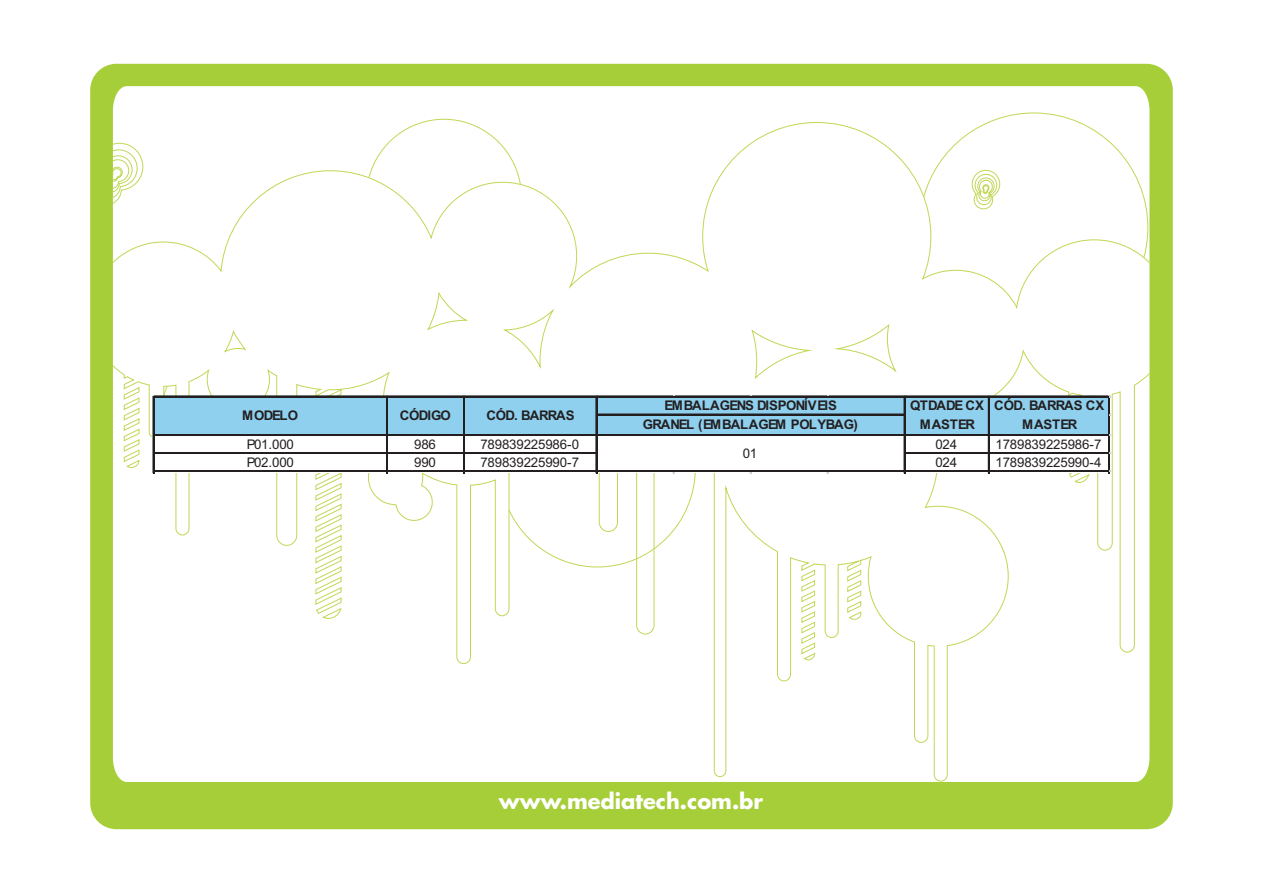
<style>
.page{position:relative;width:1263px;height:893px;background:#fff}
.page>*{position:absolute;margin:0;border:0;box-sizing:border-box;transform-origin:0 0}
.t1{font:700 21px "Futura";color:#fff}
.t2{font:13.35px "Arial";letter-spacing:-.015em;color:#231f20}
.t3{font:700 13.35px/18.1px "Arial";letter-spacing:-.035em;color:#231f20;text-align:center}
.t4{font:700 13.35px/18.1px "Arial";color:#231f20;text-align:center}
</style>
<div class="page">
<div style="left:90px;top:64px;width:1083px;height:765px;background:#a6ce39;border-radius:26px"></div>
<div style="left:113px;top:86px;width:1036px;height:36px;background:#fff"></div>
<div style="left:113px;top:122px;width:1036px;height:660px;background:#fff"></div>
<div style="left:368px;top:119px;width:153px;height:66px;background:#fff"></div>
<div style="left:922px;top:111px;width:227px;height:148px;background:#fff"></div>
<svg style="left:162px;top:385px;width:71px;height:11px"></svg>
<div style="left:153px;top:396px;width:956px;height:76px;background:#fff"></div>
<div style="left:153px;top:396px;width:957px;height:40px;background:#8fd0ee"></div>
<hr style="left:154px;top:396px;width:956px;height:1px;background:#231f20">
<hr style="left:597px;top:414px;width:308px;height:1px;background:#231f20">
<hr style="left:154px;top:434px;width:956px;height:1px;background:#231f20">
<hr style="left:154px;top:435px;width:956px;height:1px;background:#231f20">
<hr style="left:154px;top:452px;width:443px;height:1px;background:#231f20">
<hr style="left:154px;top:453px;width:443px;height:1px;background:#231f20">
<hr style="left:905px;top:452px;width:205px;height:1px;background:#231f20">
<hr style="left:905px;top:453px;width:205px;height:1px;background:#231f20">
<hr style="left:154px;top:470px;width:956px;height:1px;background:#231f20">
<hr style="left:154px;top:471px;width:956px;height:1px;background:#231f20">
<hr style="left:153px;top:396px;width:1px;height:77px;background:#231f20">
<hr style="left:386px;top:397px;width:2px;height:76px;background:#231f20">
<hr style="left:463px;top:397px;width:2px;height:76px;background:#231f20">
<hr style="left:596px;top:397px;width:1px;height:76px;background:#231f20">
<svg style="left:508px;top:458px;width:188px;height:110px;background:#f8f9f4"></svg>
<hr style="left:904px;top:397px;width:1px;height:76px;background:#231f20">
<hr style="left:988px;top:397px;width:1px;height:76px;background:#231f20">
<hr style="left:1108px;top:397px;width:1px;height:76px;background:#231f20">
<hr style="left:1109px;top:397px;width:1px;height:76px;background:#231f20">
<p class="t3" style="left:242px;top:407px;width:58px">MODELO</p>
<p class="t3" style="left:400px;top:407px;width:53px">CÓDIGO</p>
<p class="t3" style="left:486px;top:407px;width:90px">CÓD. BARRAS</p>
<p class="t3" style="left:643px;top:398px;width:217px">EMBALAGENS DISPONÍVEIS<br>GRANEL (EMBALAGEM POLYBAG)</p>
<p class="t4" style="left:910px;top:398px;width:75px">QTDADE CX<br>MASTER</p>
<p class="t4" style="left:994px;top:398px;width:111px">CÓD. BARRAS CX<br>MASTER</p>
<p class="t2" style="left:247px;top:439px;width:49px">P01.000</p>
<p class="t2" style="left:414px;top:439px;width:23px">986</p>
<p class="t2" style="left:480px;top:439px;width:100px">789839225986-0</p>
<p class="t2" style="left:935px;top:439px;width:23px">024</p>
<p class="t2" style="left:995px;top:439px;width:108px">1789839225986-7</p>
<p class="t2" style="left:247px;top:457px;width:49px">P02.000</p>
<p class="t2" style="left:414px;top:457px;width:23px">990</p>
<p class="t2" style="left:480px;top:457px;width:100px">789839225990-7</p>
<p class="t2" style="left:935px;top:457px;width:23px">024</p>
<p class="t2" style="left:995px;top:457px;width:108px">1789839225990-4</p>
<p class="t2" style="left:743px;top:448px;width:16px">01</p>
<h1 class="t1" style="left:499px;top:791px;width:266px">www.mediatech.com.br</h1>
</div>
